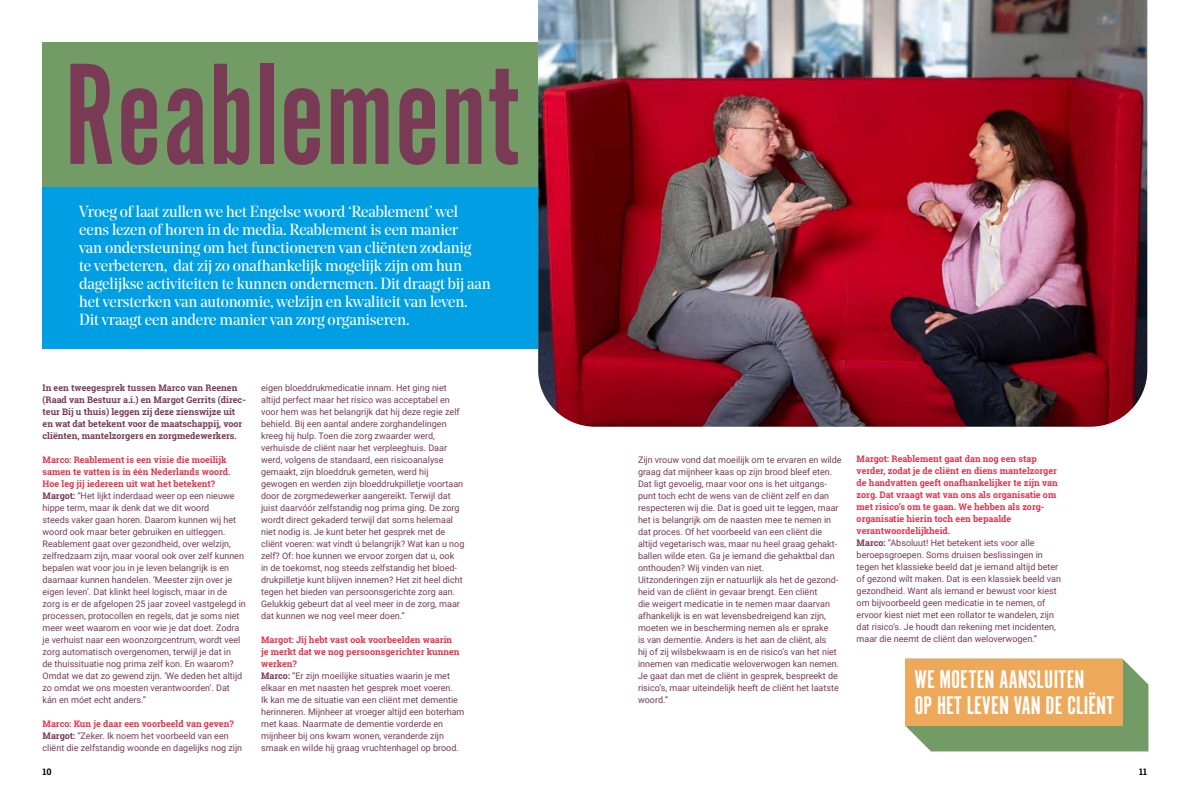
<style>
.page{position:relative;width:1191px;height:794px;background:#fff}
.page>*{position:absolute;margin:0;border:0;box-sizing:border-box;transform-origin:0 0}
.t1{font:150px "Alternate Got No 1 D";color:#783a54}
.t2{font:26.7px/26.7px "Alternate Got No 1 D";color:#fff}
.t3{font:16px/18px "Noe Display";letter-spacing:-.01em;color:#fff}
.t4{font:9px/12px "Roboto";color:#783a54}
.t5{font:700 9px/12px "Roboto Slab";color:#e0354d}
.t6{font:700 9px/12px "Roboto Slab";color:#783a54}
.t7{font:700 9px "Roboto Slab";color:#000}
.s1{font-family:"Roboto Slab";font-weight:700}
</style>
<div class="page">
<div style="left:43px;top:187px;width:495px;height:162px;background:#009fe3"></div>
<div style="left:43px;top:43px;width:495px;height:144px;background:#729b66"></div>
<img style="left:538px;top:0;width:609px;height:427px">
<svg style="left:905px;top:658px;width:243px;height:93px;background:#82a371"></svg>
<div style="left:905px;top:658px;width:217px;height:67px;background:#eea85a"></div>
<h1 class="t1" style="left:64px;top:35px;width:456px">Reablement</h1>
<p class="t3" style="left:79px;top:202px;width:413px">Vroeg of laat zullen we het Engelse woord ‘Reablement’ wel eens lezen of horen in de media. Reablement is een manier<br>van ondersteuning om het functioneren van cliënten zodanig<br>te verbeteren, dat zij zo onafhankelijk mogelijk zijn om hun dagelijkse activiteiten te kunnen ondernemen. Dit draagt bij aan het versterken van autonomie, welzijn en kwaliteit van leven.<br>Dit vraagt een andere manier van zorg organiseren.</p>
<p class="t6" style="left:43px;top:381px;width:205px">In een tweegesprek tussen Marco van Reenen (Raad van Bestuur a.i.) en Margot Gerrits (direc&shy;teur Bij u thuis) leggen zij deze zienswijze uit en wat dat betekent voor de maatschappij, voor cliënten, mantelzorgers en zorgmedewerkers.</p>
<p class="t5" style="left:43px;top:453px;width:189px">Marco: Reablement is een visie die moeilijk samen te vatten is in één Nederlands woord.<br>Hoe leg jij iedereen uit wat het betekent?</p>
<p class="t4" style="left:43px;top:489px;width:205px"><span class="s1">Margot:</span> “Het lijkt inderdaad weer op een nieuwe hippe term, maar ik denk dat we dit woord<br>steeds vaker gaan horen. Daarom kunnen wij het woord ook maar beter gebruiken en uitleggen.<br>Reablement gaat over gezondheid, over welzijn, zelfredzaam zijn, maar vooral ook over zelf kunnen bepalen wat voor jou in je leven belangrijk is en daarnaar kunnen handelen. ‘Meester zijn over je eigen leven’. Dat klinkt heel logisch, maar in de zorg is er de afgelopen 25 jaar zoveel vastgelegd in processen, protocollen en regels, dat je soms niet meer weet waarom en voor wie je dat doet. Zodra je verhuist naar een woonzorgcentrum, wordt veel zorg automatisch overgenomen, terwijl je dat in<br>de thuissituatie nog prima zelf kon. En waarom?<br>Omdat we dat zo gewend zijn. ‘We deden het altijd zo omdat we ons moesten verantwoorden’. Dat kán en móet echt anders.”</p>
<p class="t5" style="left:43px;top:717px;width:193px">Marco: Kun je daar een voorbeeld van geven?</p>
<p class="t4" style="left:43px;top:729px;width:201px"><span class="s1">Margot:</span> “Zeker. Ik noem het voorbeeld van een cliënt die zelfstandig woonde en dagelijks nog zijn</p>
<p class="t4" style="left:261px;top:381px;width:205px">eigen bloeddrukmedicatie innam. Het ging niet altijd perfect maar het risico was acceptabel en voor hem was het belangrijk dat hij deze regie zelf behield. Bij een aantal andere zorghandelingen kreeg hij hulp. Toen die zorg zwaarder werd, verhuisde de cliënt naar het verpleeghuis. Daar werd, volgens de standaard, een risicoanalyse gemaakt, zijn bloeddruk gemeten, werd hij gewogen en werden zijn bloeddrukpilletje voortaan door de zorgmedewerker aangereikt. Terwijl dat juist daarvóór zelfstandig nog prima ging. De zorg wordt direct gekaderd terwijl dat soms helemaal niet nodig is. Je kunt beter het gesprek met de cliënt voeren: wat vindt ú belangrijk? Wat kan u nog zelf? Of: hoe kunnen we ervoor zorgen dat u, ook<br>in de toekomst, nog steeds zelfstandig het bloed&shy;drukpilletje kunt blijven innemen? Het zit heel dicht tegen het bieden van persoonsgerichte zorg aan.<br>Gelukkig gebeurt dat al veel meer in de zorg, maar dat kunnen we nog veel meer doen.”</p>
<p class="t5" style="left:261px;top:633px;width:200px">Margot: Jij hebt vast ook voorbeelden waarin je merkt dat we nog persoonsgerichter kunnen werken?</p>
<p class="t4" style="left:261px;top:669px;width:205px"><span class="s1">Marco:</span> “Er zijn moeilijke situaties waarin je met elkaar en met naasten het gesprek moet voeren.<br>Ik kan me de situatie van een cliënt met dementie herinneren. Mijnheer at vroeger altijd een boterham met kaas. Naarmate de dementie vorderde en mijnheer bij ons kwam wonen, veranderde zijn smaak en wilde hij graag vruchtenhagel op brood.</p>
<p class="t4" style="left:638px;top:453px;width:205px">Zijn vrouw vond dat moeilijk om te ervaren en wilde graag dat mijnheer kaas op zijn brood bleef eten.<br>Dat ligt gevoelig, maar voor ons is het uitgangs&shy;punt toch echt de wens van de cliënt zelf en dan respecteren wij die. Dat is goed uit te leggen, maar het is belangrijk om de naasten mee te nemen in dat proces. Of het voorbeeld van een cliënt die altijd vegetarisch was, maar nu heel graag gehakt&shy;ballen wilde eten. Ga je iemand die gehaktbal dan onthouden? Wij vinden van niet.<br>Uitzonderingen zijn er natuurlijk als het de gezond&shy;heid van de cliënt in gevaar brengt. Een cliënt<br>die weigert medicatie in te nemen maar daarvan afhankelijk is en wat levensbedreigend kan zijn, moeten we in bescherming nemen als er sprake<br>is van dementie. Anders is het aan de cliënt, als<br>hij of zij wilsbekwaam is en de risico’s van het niet innemen van medicatie weloverwogen kan nemen.<br>Je gaat dan met de cliënt in gesprek, bespreekt de risico’s, maar uiteindelijk heeft de cliënt het laatste woord.”</p>
<p class="t5" style="left:856px;top:453px;width:203px">Margot: Reablement gaat dan nog een stap verder, zodat je de cliënt en diens mantelzorger de handvatten geeft onafhankelijker te zijn van zorg. Dat vraagt wat van ons als organisatie om met risico’s om te gaan. We hebben als zorg&shy;organisatie hierin toch een bepaalde verantwoordelijkheid.</p>
<p class="t4" style="left:856px;top:537px;width:206px"><span class="s1">Marco:</span> “Absoluut! Het betekent iets voor alle beroepsgroepen. Soms druisen beslissingen in tegen het klassieke beeld dat je iemand altijd beter of gezond wilt maken. Dat is een klassiek beeld van gezondheid. Want als iemand er bewust voor kiest om bijvoorbeeld geen medicatie in te nemen, of ervoor kiest niet met een rollator te wandelen, zijn dat risico’s. Je houdt dan rekening met incidenten, maar die neemt de cliënt dan weloverwogen.”</p>
<h2 class="t2" style="left:914px;top:666px;width:201px">WE MOETEN AANSLUITEN<br>OP HET LEVEN VAN DE CLIËNT</h2>
<p class="t7" style="left:43px;top:765px;width:11px">10</p>
<p class="t7" style="left:1139px;top:765px;width:9px">11</p>
</div>
